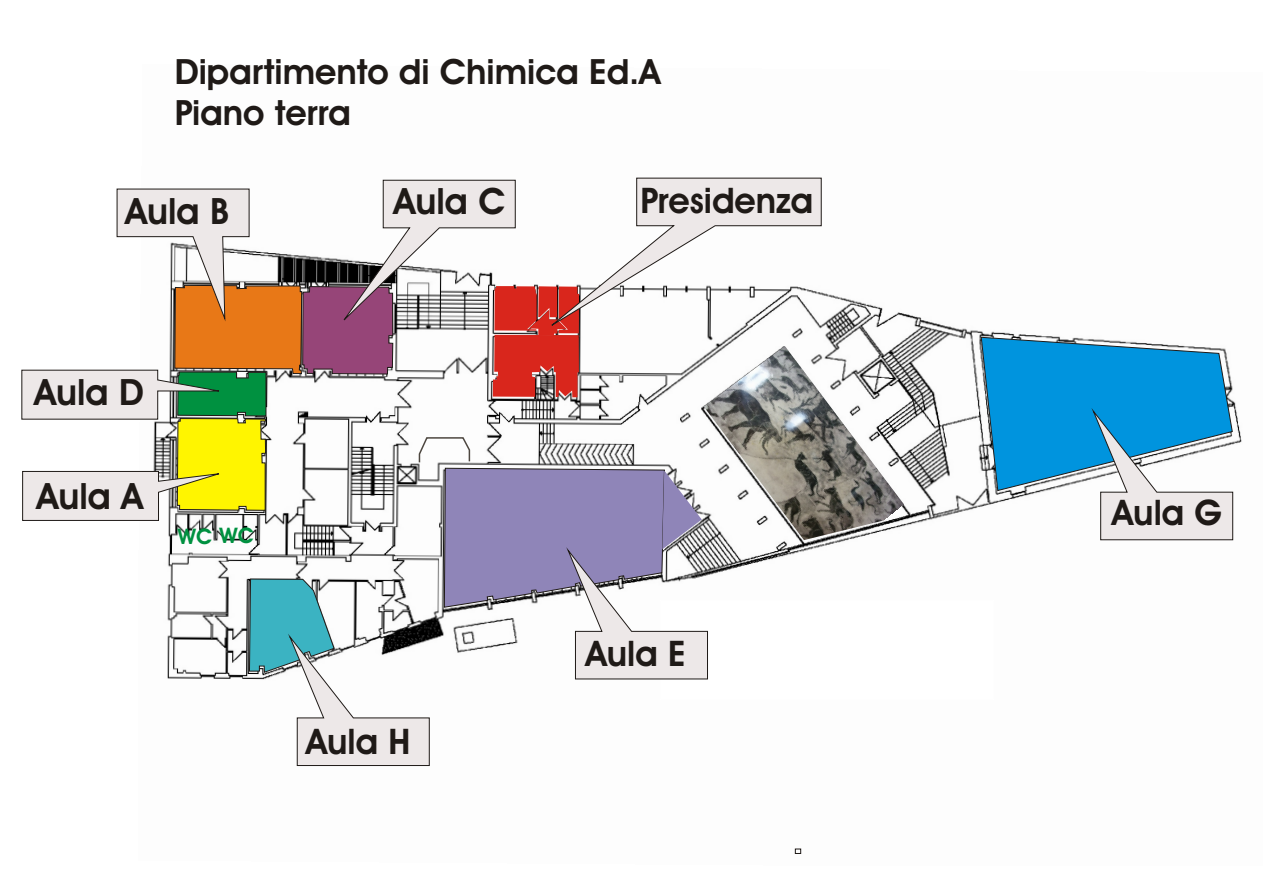
<style>
.page{position:relative;width:1263px;height:894px;background:#fff}
.page>*{position:absolute;margin:0;border:0;box-sizing:border-box;transform-origin:0 0}
.t1{font:700 36.45px "Avant Garde Bk BT";color:#1f1a17}
.t2{font:700 35.4px "Avant Garde Bk BT";color:#1f1a17}
.t3{font:700 34.95px/41.7px "Avant Garde Bk BT";color:#1f1a17}
.t4{font:700 21.45px "Avant Garde Bk BT";color:#009140}
</style>
<div class="page">
<img style="left:636px;top:177px;width:606px;height:677px">
<img style="left:822px;top:346px;width:89px;height:194px">
<div style="left:660px;top:600px;width:334px;height:100px;background:#fff"></div>
<svg style="left:795px;top:849px;width:6px;height:5px"></svg>
<svg style="left:981px;top:337px;width:252px;height:203px"></svg>
<svg style="left:22px;top:178px;width:800px;height:588px"></svg>
<p class="t3" style="left:175px;top:54px;width:487px">Dipartimento di Chimica Ed.A<br>Piano terra</p>
<p class="t1" style="left:126px;top:196px;width:105px">Aula B</p>
<p class="t1" style="left:35px;top:377px;width:111px">Aula D</p>
<p class="t1" style="left:37px;top:481px;width:108px">Aula A</p>
<p class="t4" style="left:178px;top:527px;width:77px">WC WC</p>
<p class="t1" style="left:394px;top:186px;width:113px">Aula C</p>
<p class="t2" style="left:306px;top:727px;width:106px">Aula H</p>
<p class="t2" style="left:641px;top:186px;width:174px">Presidenza</p>
<p class="t2" style="left:586px;top:639px;width:101px">Aula E</p>
<p class="t2" style="left:1112px;top:498px;width:111px">Aula G</p>
</div>
